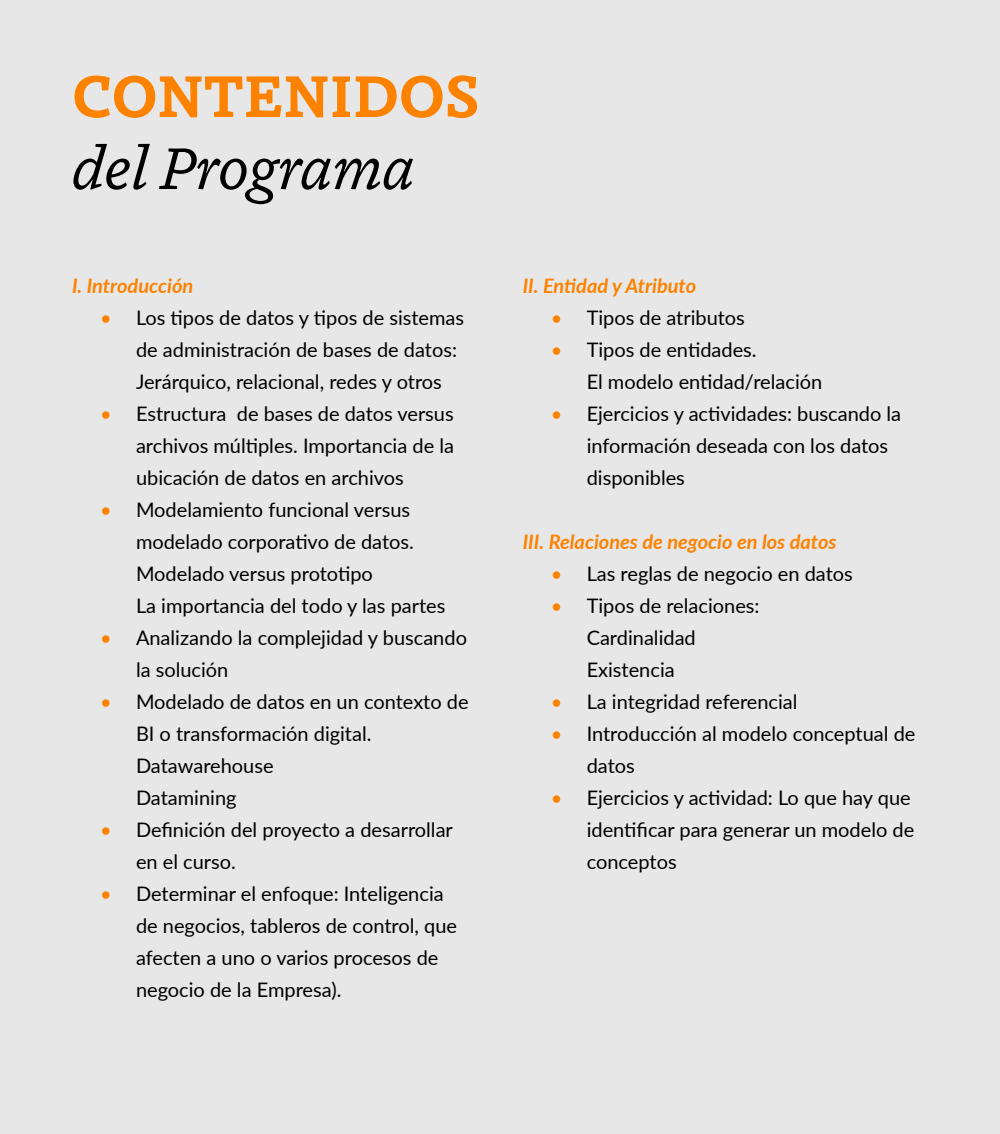
<style>
.page{position:relative;width:1000px;height:1134px;background:#e7e7e7}
.page>*{position:absolute;margin:0;border:0;box-sizing:border-box;transform-origin:0 0}
.t1{font:italic 60px "Dovetail MVB";color:#000}
.t2{font:700 60px "Dovetail MVB";letter-spacing:.005em;color:#fc8200}
.t3{font:20px/32px "Lato";color:#000}
.t4{font:italic 700 20px "Lato";color:#fc8200}
.s1{color:#fc8200}
</style>
<div class="page">
<h1 class="t2" style="left:72px;top:51px;width:409px">CONTENIDOS</h1>
<h1 class="t1" style="left:72px;top:125px;width:344px">del Programa</h1>
<p class="t4" style="left:72px;top:271px;width:123px">I. Introducción</p>
<p class="t3" style="left:136px;top:301px;width:330px;text-indent:-36px"><span class="s1">•</span> Los tipos de datos y tipos de sistemas de administración de bases de datos:<br>Jerárquico, relacional, redes y otros</p>
<p class="t3" style="left:136px;top:397px;width:320px;text-align:justify;text-indent:-36px"><span class="s1">•</span> Estructura de bases de datos versus archivos múltiples. Importancia de la ubicación de datos en archivos</p>
<p class="t3" style="left:136px;top:493px;width:311px;text-indent:-36px"><span class="s1">•</span> Modelamiento funcional versus modelado corporativo de datos.<br>Modelado versus prototipo<br>La importancia del todo y las partes</p>
<p class="t3" style="left:136px;top:621px;width:333px;text-indent:-36px"><span class="s1">•</span> Analizando la complejidad y buscando la solución</p>
<p class="t3" style="left:136px;top:685px;width:334px;text-indent:-36px"><span class="s1">•</span> Modelado de datos en un contexto de<br>BI o transformación digital.<br>Datawarehouse<br>Datamining</p>
<p class="t3" style="left:136px;top:813px;width:318px;text-indent:-36px"><span class="s1">•</span> Definición del proyecto a desarrollar en el curso.</p>
<p class="t3" style="left:136px;top:877px;width:323px;text-indent:-36px"><span class="s1">•</span> Determinar el enfoque: Inteligencia de negocios, tableros de control, que afecten a uno o varios procesos de negocio de la Empresa).</p>
<p class="t4" style="left:523px;top:271px;width:175px">II. Entidad y Atributo</p>
<p class="t3" style="left:551px;top:301px;width:196px"><span class="s1">•</span> Tipos de atributos</p>
<p class="t3" style="left:587px;top:333px;width:237px;text-indent:-36px"><span class="s1">•</span> Tipos de entidades.<br>El modelo entidad/relación</p>
<p class="t3" style="left:587px;top:397px;width:316px;text-indent:-36px"><span class="s1">•</span> Ejercicios y actividades: buscando la información deseada con los datos disponibles</p>
<p class="t4" style="left:523px;top:527px;width:315px">III. Relaciones de negocio en los datos</p>
<p class="t3" style="left:551px;top:557px;width:304px"><span class="s1">•</span> Las reglas de negocio en datos</p>
<p class="t3" style="left:587px;top:589px;width:174px;text-indent:-36px"><span class="s1">•</span> Tipos de relaciones:<br>Cardinalidad<br>Existencia</p>
<p class="t3" style="left:551px;top:685px;width:248px"><span class="s1">•</span> La integridad referencial</p>
<p class="t3" style="left:587px;top:717px;width:330px;text-indent:-36px"><span class="s1">•</span> Introducción al modelo conceptual de datos</p>
<p class="t3" style="left:587px;top:781px;width:329px;text-indent:-36px"><span class="s1">•</span> Ejercicios y actividad: Lo que hay que identificar para generar un modelo de conceptos</p>
</div>
